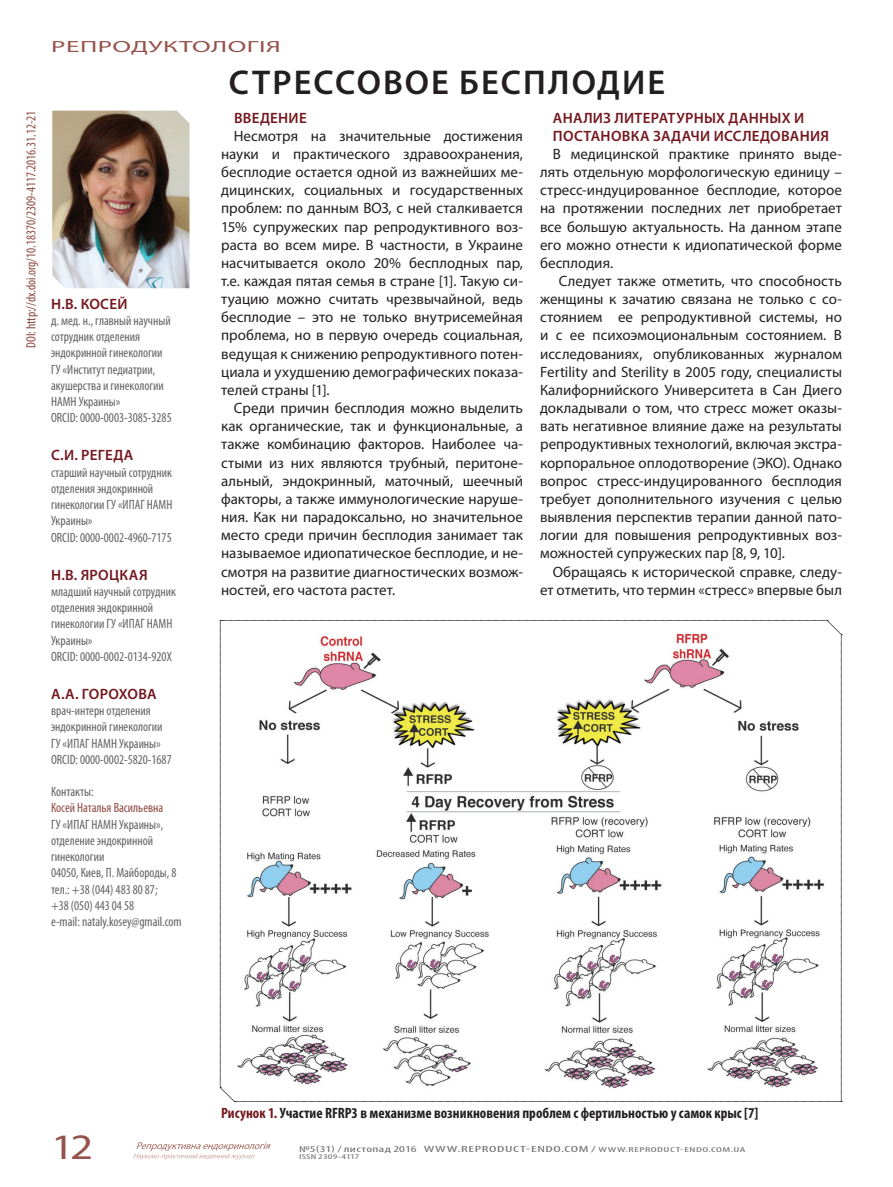
<style>
.page{position:relative;width:893px;height:1187px;background:#fff}
.page>*{position:absolute;margin:0;border:0;box-sizing:border-box;transform-origin:0 0}
.t1{font:35.85px "Myriad Pro";color:#95534b;scale:1.25 1}
.t2{font:600 34.5px "Myriad Pro";letter-spacing:.06em;color:#231f20}
.t3{font:16.2px "Myriad Pro";letter-spacing:.02em;color:#95534b;scale:1.67 1}
.t4{font:15px/18.1px "Myriad Pro";color:#231f20;text-align:justify}
.t5{font:600 15px/18.1px "Myriad Pro";letter-spacing:.015em;color:#741820}
.t6{font:700 condensed 15px "Myriad Pro";letter-spacing:.005em;color:#231f20}
.t7{font:condensed 13.5px/16.2px "Myriad Pro";color:#636366}
.t8{font:condensed 13.5px "Myriad Pro";color:#8f4a43}
.t9{font:condensed 9px "Myriad Pro";letter-spacing:.035em;color:#6c6d70;scale:1.67 1}
.t10{font:condensed 7.2px "Myriad Pro";letter-spacing:.01em;color:#6c6d70;scale:1.67 1}
.s1{color:#741820}
.s2{font-size:7.2px}
</style>
<div class="page">
<svg style="left:133px;top:1142px;width:138px;height:17px"></svg>
<img style="left:52px;top:111px;width:137px;height:177px">
<svg style="left:220px;top:620px;width:622px;height:482px"></svg>
<p class="t8" style="left:23px;top:348px;width:239px;rotate:-90deg">DOI: http://dx.doi.org/10.18370/2309-4117.2016.31.12-21</p>
<p class="t3" style="left:51px;top:36px;width:139px">РЕПРОДУКТОЛОГІЯ</p>
<p class="t5" style="left:51px;top:294px;width:78px">Н.В. КОСЕЙ</p>
<p class="t7" style="left:51px;top:312px;width:122px">д. мед. н., главный научный сотрудник отделения эндокринной гинекологии<br>ГУ «Институт педиатрии, акушерства и гинекологии<br>НАМН Украины»<br>ORCID: 0000-0003-3085-3285</p>
<p class="t5" style="left:51px;top:446px;width:84px">С.И. РЕГЕДА</p>
<p class="t7" style="left:51px;top:464px;width:123px">старший научный сотрудник отделения эндокринной гинекологии ГУ «ИПАГ НАМН<br>Украины»<br>ORCID: 0000-0002-4960-7175</p>
<p class="t5" style="left:51px;top:565px;width:98px">Н.В. ЯРОЦКАЯ</p>
<p class="t7" style="left:51px;top:583px;width:126px">младший научный сотрудник отделения эндокринной гинекологии ГУ «ИПАГ НАМН<br>Украины»<br>ORCID: 0000-0002-0134-920X</p>
<p class="t5" style="left:51px;top:684px;width:107px">А.А. ГОРОХОВА</p>
<p class="t7" style="left:51px;top:702px;width:122px">врач-интерн отделения эндокринной гинекологии<br>ГУ «ИПАГ НАМН Украины»<br>ORCID: 0000-0002-5820-1687</p>
<p class="t7" style="left:51px;top:783px;width:44px">Контакты:</p>
<p class="t8" style="left:51px;top:799px;width:114px">Косей Наталья Васильевна</p>
<p class="t7" style="left:51px;top:815px;width:132px">ГУ «ИПАГ НАМН Украины», отделение эндокринной гинекологии<br>04050, Киев, П. Майбороды, 8 тел.: +38 (044) 483 80 87;<br>+38 (050) 443 04 58<br>e-mail: nataly.kosey@gmail.com</p>
<h2 class="t2" style="left:229px;top:60px;width:438px">СТРЕССОВОЕ БЕСПЛОДИЕ</h2>
<p class="t5" style="left:234px;top:108px;width:74px">ВВЕДЕНИЕ</p>
<p class="t4" style="left:221px;top:126px;width:303px;text-indent:13px">Несмотря на значительные достижения науки и практического здравоохранения, бесплодие остается одной из важнейших ме&shy;дицинских, социальных и государственных проблем: по данным ВОЗ, с ней сталкивается 15% супружеских пар репродуктивного воз&shy;раста во всем мире. В частности, в Украине насчитывается около 20% бесплодных пар, т.е. каждая пятая семья в стране [1]. Такую си&shy;туацию можно считать чрезвычайной, ведь бесплодие – это не только внутрисемейная проблема, но в первую очередь социальная, ведущая к снижению репродуктивного потен&shy;циала и ухудшению демографических показа&shy;телей страны [1].</p>
<p class="t4" style="left:221px;top:399px;width:303px;text-indent:13px">Среди причин бесплодия можно выделить как органические, так и функциональные, а также комбинацию факторов. Наиболее ча&shy;стыми из них являются трубный, перитоне&shy;альный, эндокринный, маточный, шеечный факторы, а также иммунологические наруше&shy;ния. Как ни парадоксально, но значительное место среди причин бесплодия занимает так называемое идиопатическое бесплодие, и не&shy;смотря на развитие диагностических возмож&shy;ностей, его частота растет.</p>
<p class="t5" style="left:553px;top:108px;width:278px">АНАЛИЗ ЛИТЕРАТУРНЫХ ДАННЫХ И<br>ПОСТАНОВКА ЗАДАЧИ ИССЛЕДОВАНИЯ</p>
<p class="t4" style="left:540px;top:144px;width:303px;text-indent:13px">В медицинской практике принято выде&shy;лять отдельную морфологическую единицу – стресс-индуцированное бесплодие, которое на протяжении последних лет приобретает все большую актуальность. На данном этапе его можно отнести к идиопатической форме бесплодия.</p>
<p class="t4" style="left:540px;top:271px;width:303px;text-indent:19px">Следует также отметить, что способность женщины к зачатию связана не только с со&shy;стоянием ее репродуктивной системы, но и с ее психоэмоциональным состоянием. В исследованиях, опубликованных журналом Fertility and Sterility в 2005 году, специалисты Калифорнийского Университета в Сан Диего докладывали о том, что стресс может оказы&shy;вать негативное влияние даже на результаты репродуктивных технологий, включая экстра&shy;корпоральное оплодотворение (ЭКО). Однако вопрос стресс-индуцированного бесплодия требует дополнительного изучения с целью выявления перспектив терапии данной пато&shy;логии для повышения репродуктивных воз&shy;можностей супружеских пар [8, 9, 10].</p>
<p class="t4" style="left:540px;top:562px;width:303px;text-align:right">Обращаясь к исторической справке, следу&shy;ет отметить, что термин «стресс» впервые был</p>
<p class="t6" style="left:221px;top:1103px;width:539px"><span class="s1">Рисунок 1.</span> Участие RFRP3 в механизме возникновения проблем с фертильностью у самок крыс [7]</p>
<h1 class="t1" style="left:51px;top:1124px;width:35px">12</h1>
<p class="t9" style="left:299px;top:1142px;width:269px">№5(31) / листопад 2016 WWW.REPRODUCT-ENDO.COM / <span class="s2">WWW.REPRODUCT-ENDO.COM.UA</span></p>
<p class="t10" style="left:299px;top:1152px;width:37px">ISSN 2309-4117</p>
</div>
